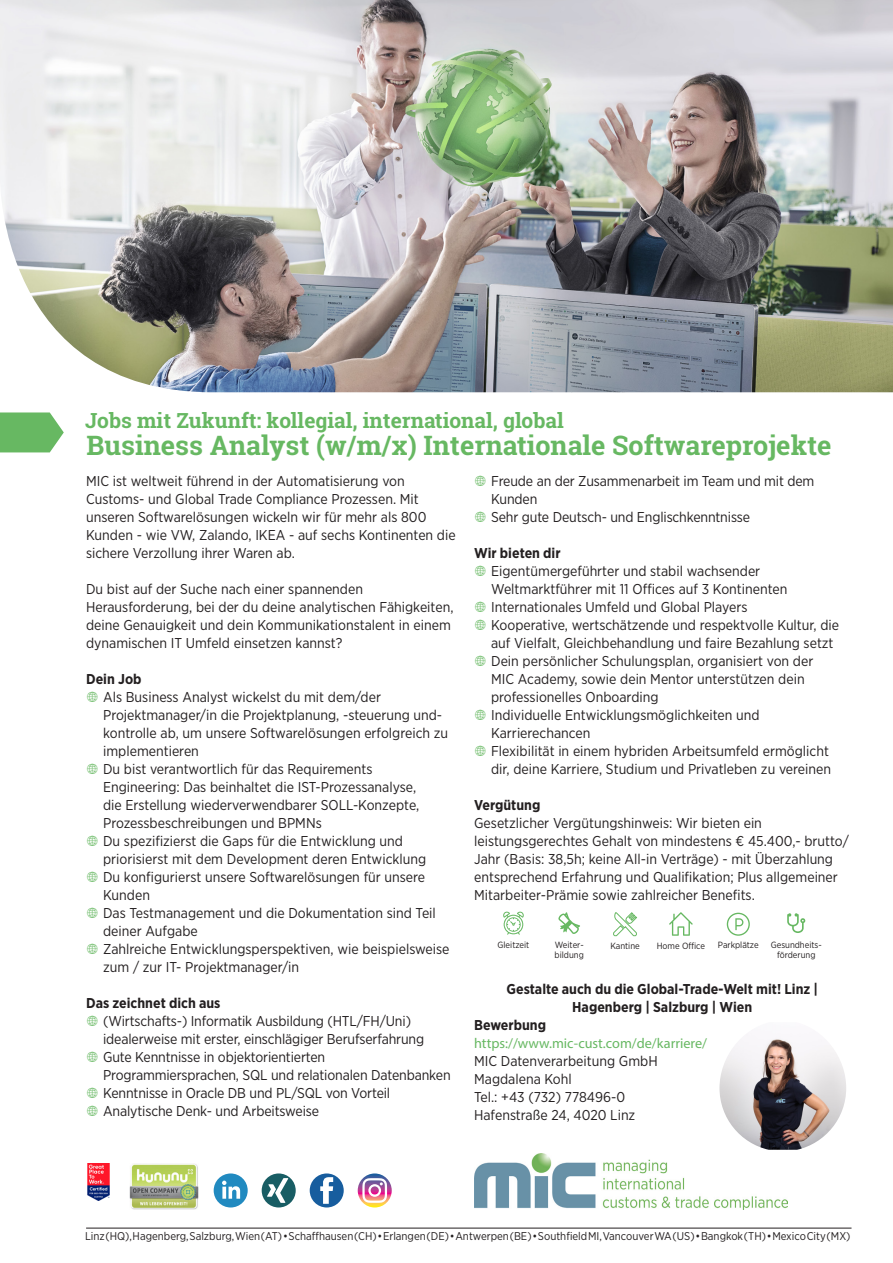
<style>
.page{position:relative;width:893px;height:1263px;background:#fff}
.page>*{position:absolute;margin:0;border:0;box-sizing:border-box;transform-origin:0 0}
.t1{font:700 27px "Roboto Slab";color:#67b862}
.t2{font:700 21px "Roboto Slab";color:#67b862}
.t3{font:14.25px/18px "Gotham Narrow";color:#231f20}
.t4{font:700 14.25px/18px "Gotham Narrow";color:#231f20;text-align:center}
.t5{font:14.25px "Myriad Pro";color:#67b862}
.t6{font:11.25px "Gotham Narrow";color:#231f20}
.t7{font:9px/10.5px "Gotham Narrow";color:#231f20;text-align:center}
.s1{color:#67b862}
</style>
<div class="page">
<hr style="left:86px;top:1228px;width:765px;height:1px;background:#231f20">
<img style="left:474px;top:1153px;width:313px;height:56px">
<img style="left:130px;top:1164px;width:68px;height:45px">
<svg style="left:214px;top:1173px;width:34px;height:34px"></svg>
<div style="left:262px;top:1173px;width:34px;height:34px;background:#185d64;border-radius:50%"></div>
<svg style="left:267px;top:1178px;width:21px;height:25px"></svg>
<svg style="left:358px;top:1173px;width:34px;height:34px"></svg>
<svg style="left:362px;top:1178px;width:25px;height:25px"></svg>
<div style="left:310px;top:1173px;width:34px;height:34px;background:#175d9e;border-radius:50%"></div>
<svg style="left:320px;top:1177px;width:13px;height:27px"></svg>
<img style="left:87px;top:1163px;width:23px;height:37px">
<svg style="left:0;top:412px;width:64px;height:40px;background:#79c075"></svg>
<img style="left:0;top:0;width:893px;height:392px">
<svg style="left:503px;top:911px;width:21px;height:24px"></svg>
<svg style="left:558px;top:912px;width:22px;height:22px"></svg>
<svg style="left:727px;top:913px;width:23px;height:23px"></svg>
<svg style="left:613px;top:912px;width:24px;height:25px"></svg>
<svg style="left:787px;top:913px;width:18px;height:20px"></svg>
<svg style="left:669px;top:912px;width:24px;height:24px"></svg>
<img style="left:719px;top:1038px;width:127px;height:112px">
<p class="t2" style="left:85px;top:406px;width:480px">Jobs mit Zukunft: kollegial, international, global</p>
<p class="t1" style="left:87px;top:427px;width:747px">Business Analyst (w/m/x) Internationale Softwareprojekte</p>
<p class="t3" style="left:86px;top:471px;width:320px">MIC ist weltweit führend in der Automatisierung von</p>
<p class="t3" style="left:86px;top:489px;width:371px">Customs- und Global Trade Compliance Prozessen. Mit unseren Softwarelösungen wickeln wir für mehr als 800<br>Kunden - wie VW, Zalando, IKEA - auf sechs Kontinenten die sichere Verzollung ihrer Waren ab.</p>
<p class="t3" style="left:86px;top:579px;width:369px">Du bist auf der Suche nach einer spannenden Herausforderung, bei der du deine analytischen Fähigkeiten, deine Genauigkeit und dein Kommunikationstalent in einem dynamischen IT Umfeld einsetzen kannst?</p>
<p class="t4" style="left:86px;top:669px;width:57px">Dein Job</p>
<p class="t3" style="left:103px;top:687px;width:347px;text-indent:-17px"><span class="s1">■</span> Als Business Analyst wickelst du mit dem/der Projektmanager/in die Projektplanung, -steuerung und&shy;kontrolle ab, um unsere Softwarelösungen erfolgreich zu implementieren</p>
<p class="t3" style="left:103px;top:759px;width:318px;text-indent:-17px"><span class="s1">■</span> Du bist verantwortlich für das Requirements Engineering: Das beinhaltet die IST-Prozessanalyse, die Erstellung wiederverwendbarer SOLL-Konzepte, Prozessbeschreibungen und BPMNs</p>
<p class="t3" style="left:103px;top:831px;width:325px;text-indent:-17px"><span class="s1">■</span> Du spezifizierst die Gaps für die Entwicklung und priorisierst mit dem Development deren Entwicklung</p>
<p class="t3" style="left:103px;top:867px;width:324px;text-indent:-17px"><span class="s1">■</span> Du konfigurierst unsere Softwarelösungen für unsere<br>Kunden</p>
<p class="t3" style="left:103px;top:903px;width:334px;text-indent:-17px"><span class="s1">■</span> Das Testmanagement und die Dokumentation sind Teil deiner Aufgabe</p>
<p class="t3" style="left:103px;top:939px;width:348px;text-indent:-17px"><span class="s1">■</span> Zahlreiche Entwicklungsperspektiven, wie beispielsweise zum / zur IT- Projektmanager/in</p>
<p class="t4" style="left:86px;top:993px;width:136px">Das zeichnet dich aus</p>
<p class="t3" style="left:103px;top:1011px;width:323px;text-indent:-17px"><span class="s1">■</span> (Wirtschafts-) Informatik Ausbildung (HTL/FH/Uni) idealerweise mit erster, einschlägiger Berufserfahrung</p>
<p class="t3" style="left:103px;top:1047px;width:349px;text-indent:-17px"><span class="s1">■</span> Gute Kenntnisse in objektorientierten<br>Programmiersprachen, SQL und relationalen Datenbanken</p>
<p class="t3" style="left:86px;top:1083px;width:306px"><span class="s1">■</span> Kenntnisse in Oracle DB und PL/SQL von Vorteil</p>
<p class="t3" style="left:86px;top:1101px;width:235px"><span class="s1">■</span> Analytische Denk- und Arbeitsweise</p>
<p class="t3" style="left:491px;top:471px;width:325px;text-indent:-17px"><span class="s1">■</span> Freude an der Zusammenarbeit im Team und mit dem<br>Kunden</p>
<p class="t3" style="left:474px;top:507px;width:277px"><span class="s1">■</span> Sehr gute Deutsch- und Englischkenntnisse</p>
<p class="t4" style="left:474px;top:543px;width:88px">Wir bieten dir</p>
<p class="t3" style="left:491px;top:561px;width:298px;text-indent:-17px"><span class="s1">■</span> Eigentümergeführter und stabil wachsender<br>Weltmarktführer mit 11 Offices auf 3 Kontinenten</p>
<p class="t3" style="left:474px;top:597px;width:275px"><span class="s1">■</span> Internationales Umfeld und Global Players</p>
<p class="t3" style="left:491px;top:615px;width:349px;text-indent:-17px"><span class="s1">■</span> Kooperative, wertschätzende und respektvolle Kultur, die auf Vielfalt, Gleichbehandlung und faire Bezahlung setzt</p>
<p class="t3" style="left:491px;top:651px;width:324px;text-indent:-17px"><span class="s1">■</span> Dein persönlicher Schulungsplan, organisiert von der<br>MIC Academy, sowie dein Mentor unterstützen dein professionelles Onboarding</p>
<p class="t3" style="left:491px;top:705px;width:270px;text-indent:-17px"><span class="s1">■</span> Individuelle Entwicklungsmöglichkeiten und<br>Karrierechancen</p>
<p class="t3" style="left:474px;top:741px;width:358px;text-align:right"><span class="s1">■</span> Flexibilität in einem hybriden Arbeitsumfeld ermöglicht dir, deine Karriere, Studium und Privatleben zu vereinen</p>
<p class="t4" style="left:474px;top:795px;width:68px">Vergütung</p>
<p class="t3" style="left:474px;top:813px;width:376px">Gesetzlicher Vergütungshinweis: Wir bieten ein leistungsgerechtes Gehalt von mindestens € 45.400,- brutto/ Jahr (Basis: 38,5h; keine All-in Verträge) - mit Überzahlung entsprechend Erfahrung und Qualifikation; Plus allgemeiner Mitarbeiter-Prämie sowie zahlreicher Benefits.</p>
<p class="t7" style="left:498px;top:939px;width:33px">Gleitzeit</p>
<p class="t7" style="left:555px;top:939px;width:30px">Weiter-</p>
<p class="t7" style="left:657px;top:940px;width:50px">Home Office</p>
<p class="t7" style="left:555px;top:949px;width:31px">bildung</p>
<p class="t7" style="left:610px;top:940px;width:31px">Kantine</p>
<p class="t7" style="left:718px;top:939px;width:42px">Parkplätze</p>
<p class="t7" style="left:771px;top:939px;width:53px">Gesundheits&shy;förderung</p>
<p class="t4" style="left:506px;top:979px;width:313px">Gestalte auch du die Global-Trade-Welt mit! Linz |<br>Hagenberg | Salzburg | Wien</p>
<p class="t4" style="left:474px;top:1015px;width:73px">Bewerbung</p>
<p class="t5" style="left:474px;top:1034px;width:234px">https://www.mic-cust.com/de/karriere/</p>
<p class="t3" style="left:474px;top:1051px;width:185px">MIC Datenverarbeitung GmbH</p>
<p class="t3" style="left:474px;top:1069px;width:99px">Magdalena Kohl</p>
<p class="t3" style="left:474px;top:1087px;width:152px">Tel.: +43 (732) 778496-0</p>
<p class="t3" style="left:474px;top:1105px;width:163px">Hafenstraße 24, 4020 Linz</p>
<p class="t6" style="left:85px;top:1229px;width:767px">Linz (HQ), Hagenberg, Salzburg, Wien (AT) • Schaffhausen (CH) • Erlangen (DE) • Antwerpen (BE) • Southfield MI, Vancouver WA (US) • Bangkok (TH) • Mexico City (MX)</p>
</div>
